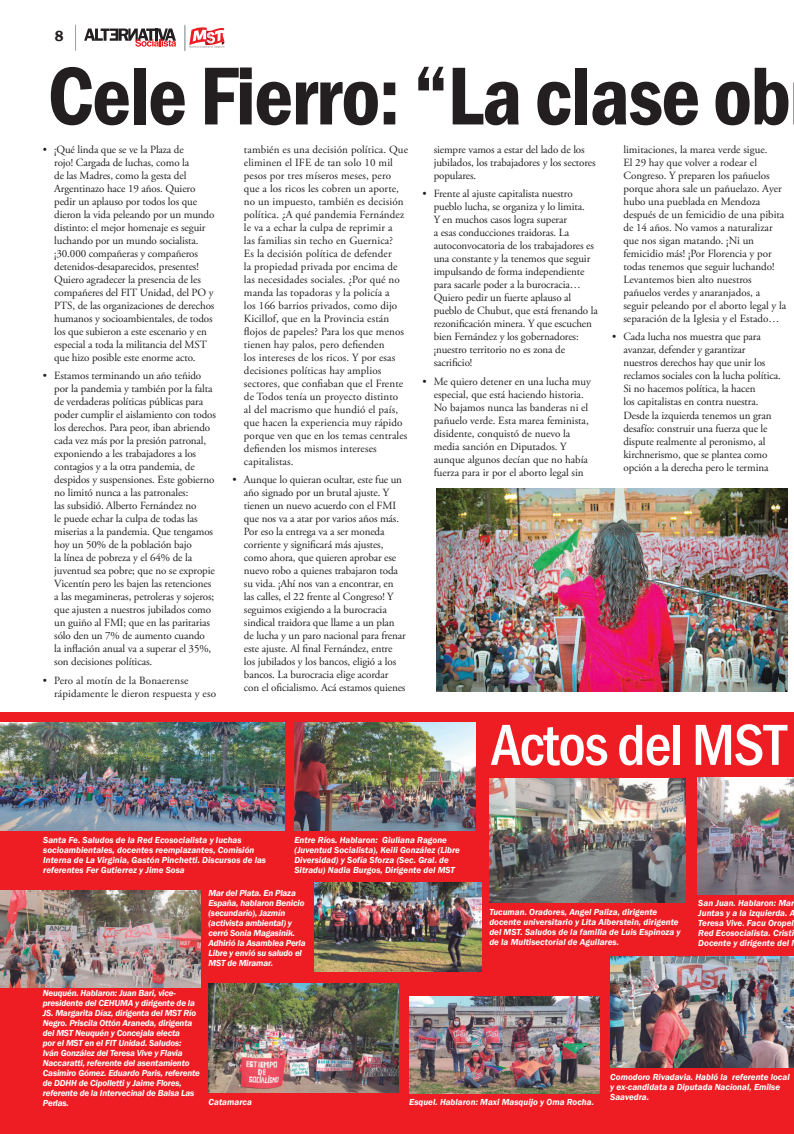
<style>
.page{position:relative;width:794px;height:1134px;background:#fff}
.page>*{position:absolute;margin:0;border:0;box-sizing:border-box;transform-origin:0 0}
.t1{font:600 condensed 85px "Franklin Gothic";letter-spacing:-.02em;color:#231f20}
.t2{font:500 condensed 60px "Franklin Gothic";letter-spacing:-.02em;color:#fff}
.t3{font:600 15px "Franklin Gothic";color:#231f20}
.t4{font:11px/13px "Adobe Garamond Pro";letter-spacing:-.01em;color:#231f20}
.t5{font:11px/13px "Adobe Garamond Pro";letter-spacing:.01em;color:#231f20}
.t6{font:italic 600 9px/10px "Franklin Gothic";color:#fff}
.t7{font:italic 600 9px/10px "Franklin Gothic";letter-spacing:-.02em;color:#fff}
</style>
<div class="page">
<div style="left:0;top:713px;width:794px;height:421px;background:#ee1d23"></div>
<svg style="left:75px;top:25px;width:1px;height:26px"></svg>
<svg style="left:184px;top:25px;width:41px;height:26px"></svg>
<svg style="left:84px;top:29px;width:92px;height:18px"></svg>
<img style="left:436px;top:488px;width:351px;height:203px">
<img style="left:1px;top:722px;width:283px;height:109px">
<img style="left:208px;top:983px;width:191px;height:109px">
<img style="left:294px;top:722px;width:182px;height:108px">
<img style="left:489px;top:778px;width:196px;height:124px">
<img style="left:698px;top:778px;width:96px;height:116px">
<img style="left:610px;top:957px;width:184px;height:111px">
<img style="left:409px;top:996px;width:190px;height:97px">
<img style="left:1px;top:890px;width:199px;height:98px">
<img style="left:314px;top:883px;width:167px;height:88px">
<h3 class="t3" style="left:55px;top:27px;width:10px">8</h3>
<h1 class="t1" style="left:48px;top:61px;width:745px">Cele Fierro: “La clase ob</h1>
<p class="t4" style="left:54px;top:143px;width:162px;text-indent:-11px">• ¡Qué linda que se ve la Plaza de<br>rojo! Cargada de luchas, como la<br>de las Madres, como la gesta del Argentinazo hace 19 años. Quiero pedir un aplauso por todos los que dieron la vida peleando por un mundo distinto: el mejor homenaje es seguir luchando por un mundo socialista. ¡30.000 compañeras y compañeros detenidos-desaparecidos, presentes!<br>Quiero agradecer la presencia de les compañeres del FIT Unidad, del PO y PTS, de las organizaciones de derechos humanos y socioambientales, de todos los que subieron a este escenario y en especial a toda la militancia del MST que hizo posible este enorme acto.</p>
<p class="t4" style="left:54px;top:370px;width:163px;text-indent:-11px">• Estamos terminando un año teñido por la pandemia y también por la falta de verdaderas políticas públicas para poder cumplir el aislamiento con todos los derechos. Para peor, iban abriendo cada vez más por la presión patronal, exponiendo a les trabajadores a los contagios y a la otra pandemia, de despidos y suspensiones. Este gobierno no limitó nunca a las patronales:<br>las subsidió. Alberto Fernández no<br>le puede echar la culpa de todas las miserias a la pandemia. Que tengamos hoy un 50% de la población bajo<br>la línea de pobreza y el 64% de la juventud sea pobre; que no se expropie Vicentín pero les bajen las retenciones a las megamineras, petroleras y sojeros; que ajusten a nuestros jubilados como un guiño al FMI; que en las paritarias sólo den un 7% de aumento cuando<br>la inflación anual va a superar el 35%, son decisiones políticas.</p>
<p class="t5" style="left:54px;top:674px;width:163px;text-indent:-11px">• Pero al motín de la Bonaerense rápidamente le dieron respuesta y eso</p>
<p class="t5" style="left:244px;top:143px;width:166px">también es una decisión política. Que eliminen el IFE de tan solo 10 mil pesos por tres míseros meses, pero que a los ricos les cobren un aporte, no un impuesto, también es decisión política. ¿A qué pandemia Fernández le va a echar la culpa de reprimir a<br>las familias sin techo en Guernica?<br>Es la decisión política de defender<br>la propiedad privada por encima de las necesidades sociales. ¿Por qué no manda las topadoras y la policía a<br>los 166 barrios privados, como dijo Kicillof, que en la Provincia están flojos de papeles? Para los que menos tienen hay palos, pero defienden<br>los intereses de los ricos. Y por esas decisiones políticas hay amplios sectores, que confiaban que el Frente de Todos tenía un proyecto distinto al del macrismo que hundió el país, que hacen la experiencia muy rápido porque ven que en los temas centrales defienden los mismos intereses capitalistas.</p>
<p class="t4" style="left:244px;top:474px;width:163px;text-indent:-11px">• Aunque lo quieran ocultar, este fue un año signado por un brutal ajuste. Y tienen un nuevo acuerdo con el FMI que nos va a atar por varios años más.<br>Por eso la entrega va a ser moneda corriente y significará más ajustes, como ahora, que quieren aprobar ese nuevo robo a quienes trabajaron toda su vida. ¡Ahí nos van a encontrar, en las calles, el 22 frente al Congreso! Y seguimos exigiendo a la burocracia sindical traidora que llame a un plan de lucha y un paro nacional para frenar este ajuste. Al final Fernández, entre los jubilados y los bancos, eligió a los bancos. La burocracia elige acordar con el oficialismo. Acá estamos quienes</p>
<p class="t4" style="left:434px;top:143px;width:163px">siempre vamos a estar del lado de los jubilados, los trabajadores y los sectores populares.</p>
<p class="t4" style="left:434px;top:188px;width:166px;text-indent:-11px">• Frente al ajuste capitalista nuestro pueblo lucha, se organiza y lo limita.<br>Y en muchos casos logra superar<br>a esas conducciones traidoras. La autoconvocatoria de los trabajadores es una constante y la tenemos que seguir impulsando de forma independiente para sacarle poder a la burocracia… Quiero pedir un fuerte aplauso al pueblo de Chubut, que está frenando la rezonificación minera. Y que escuchen bien Fernández y los gobernadores: ¡nuestro territorio no es zona de sacrificio!</p>
<p class="t4" style="left:434px;top:375px;width:159px;text-indent:-11px">• Me quiero detener en una lucha muy especial, que está haciendo historia.<br>No bajamos nunca las banderas ni el pañuelo verde. Esta marea feminista, disidente, conquistó de nuevo la media sanción en Diputados. Y aunque algunos decían que no había fuerza para ir por el aborto legal sin</p>
<p class="t4" style="left:623px;top:143px;width:164px">limitaciones, la marea verde sigue.<br>El 29 hay que volver a rodear el Congreso. Y preparen los pañuelos porque ahora sale un pañuelazo. Ayer hubo una pueblada en Mendoza después de un femicidio de una pibita de 14 años. No vamos a naturalizar que nos sigan matando. ¡Ni un femicidio más! ¡Por Florencia y por todas tenemos que seguir luchando!<br>Levantemos bien alto nuestros pañuelos verdes y anaranjados, a seguir peleando por el aborto legal y la separación de la Iglesia y el Estado…</p>
<p class="t4" style="left:623px;top:331px;width:159px;text-indent:-11px">• Cada lucha nos muestra que para avanzar, defender y garantizar nuestros derechos hay que unir los reclamos sociales con la lucha política.<br>Si no hacemos política, la hacen<br>los capitalistas en contra nuestra.<br>Desde la izquierda tenemos un gran desafío: construir una fuerza que le dispute realmente al peronismo, al kirchnerismo, que se plantea como opción a la derecha pero le termina</p>
<h2 class="t2" style="left:491px;top:720px;width:297px">Actos del MST</h2>
<p class="t6" style="left:43px;top:836px;width:224px">Santa Fe. Saludos de la Red Ecosocialista y luchas socioambientales, docentes reemplazantes, Comisión Interna de La Virginia, Gastón Pinchetti. Discursos de las referentes Fer Gutierrez y Jime Sosa</p>
<p class="t6" style="left:294px;top:836px;width:167px">Entre Ríos. Hablaron: Giuliana Ragone (Juventud Socialista), Keili González (Libre Diversidad) y Sofía Sforza (Sec. Gral. de Sitradu) Nadia Burgos, Dirigente del MST</p>
<p class="t7" style="left:208px;top:889px;width:99px">Mar del Plata. En Plaza<br>España, hablaron Benicio (secundario), Jazmín (activista ambiental) y cerró Sonia Magasinik.<br>Adhirió la Asamblea Perla<br>Libre y envió su saludo el<br>MST de Miramar.</p>
<p class="t6" style="left:489px;top:907px;width:193px">Tucuman. Oradores, Angel Paliza, dirigente docente universitario y Lita Alberstein, dirigente del MST. Saludos de la familia de Luis Espinoza y de la Multisectorial de Aguilares.</p>
<p class="t6" style="left:698px;top:899px;width:98px">San Juan. Hablaron: Mar<br>Juntas y a la izquierda. A<br>Teresa Vive. Facu Oropel<br>Red Ecosocialista. Cristi<br>Docente y dirigente del</p>
<p class="t7" style="left:43px;top:988px;width:159px">Neuquén. Hablaron: Juan Bari, vice&shy;presidente del CEHUMA y dirigente de la JS. Margarita Díaz, dirigenta del MST Río Negro. Priscila Ottón Araneda, dirigenta del MST Neuquén y Concejala electa<br>por el MST en el FIT Unidad. Saludos:<br>Iván González del Teresa Vive y Flavia Naccaratti, referente del asentamiento Casimiro Gómez. Eduardo Paris, referente de DDHH de Cipolletti y Jaime Flores, referente de la Intervecinal de Balsa Las Perlas.</p>
<p class="t6" style="left:208px;top:1097px;width:45px">Catamarca</p>
<p class="t6" style="left:409px;top:1098px;width:186px">Esquel. Hablaron: Maxi Masquijo y Oma Rocha.</p>
<p class="t6" style="left:610px;top:1072px;width:181px">Comodoro Rivadavia. Habló la referente local y ex-candidata a Diputada Nacional, Emilse<br>Saavedra.</p>
</div>
